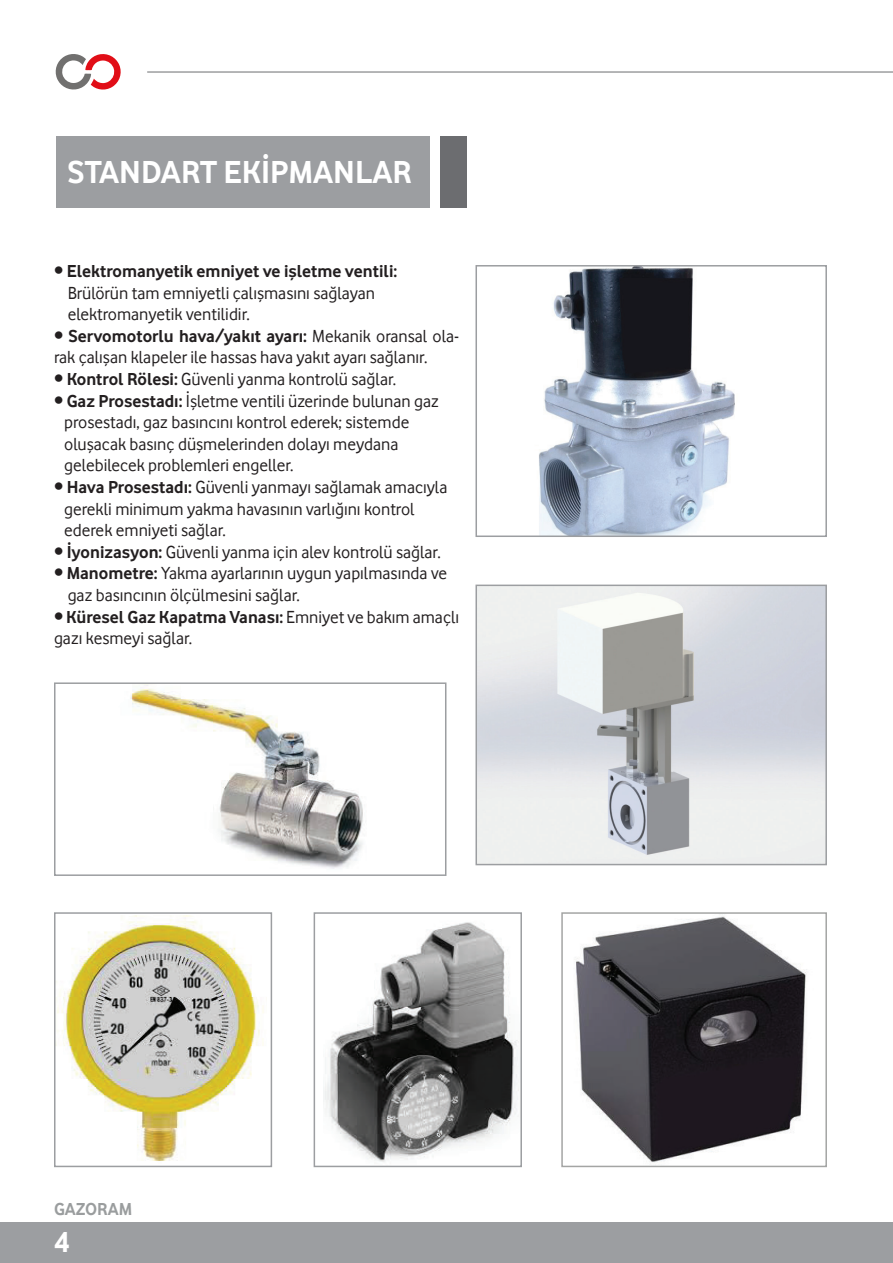
<style>
.page{position:relative;width:893px;height:1263px;background:#fff}
.page>*{position:absolute;margin:0;border:0;box-sizing:border-box;transform-origin:0 0}
.t1{font:700 33px "Vodafone Rg";color:#fff}
.t2{font:700 30px "Vodafone Rg";color:#fff}
.t3{font:18px/21.6px "Vodafone";color:#231f20}
.t4{font:700 18px "Vodafone Rg";color:#231f20}
.t5{font:700 18px "Vodafone Rg";color:#9a9d9e}
.s1{font-family:"Vodafone Rg";font-weight:700}
</style>
<div class="page">
<hr style="left:147px;top:72px;width:746px;height:1px;background:#6c6d70">
<div style="left:56px;top:136px;width:373px;height:72px;background:#9c9ea1"></div>
<div style="left:440px;top:136px;width:27px;height:72px;background:#6c6d70"></div>
<img style="left:539px;top:268px;width:196px;height:266px">
<div style="left:475px;top:265px;width:352px;height:272px;border:2px solid #9c9ea1"></div>
<img style="left:576px;top:916px;width:231px;height:247px">
<div style="left:561px;top:912px;width:266px;height:255px;border:2px solid #a4a5a4"></div>
<img style="left:323px;top:922px;width:196px;height:240px">
<div style="left:314px;top:912px;width:208px;height:255px;border:2px solid #9c9ea1"></div>
<img style="left:57px;top:915px;width:207px;height:246px">
<div style="left:54px;top:912px;width:218px;height:255px;border:2px solid #9c9ea1"></div>
<img style="left:130px;top:685px;width:233px;height:184px">
<div style="left:54px;top:682px;width:392px;height:194px;border:2px solid #9c9ea1"></div>
<img style="left:478px;top:588px;width:346px;height:274px">
<div style="left:475px;top:585px;width:352px;height:280px;border:2px solid #9c9ea1"></div>
<div style="left:0;top:1222px;width:893px;height:41px;background:#9c9ea1"></div>
<svg style="left:56px;top:54px;width:65px;height:36px"></svg>
<p class="t1" style="left:68px;top:153px;width:346px">STANDART EKİPMANLAR</p>
<p class="t4" style="left:54px;top:261px;width:345px">• Elektromanyetik emniyet ve işletme ventili:</p>
<p class="t3" style="left:68px;top:282px;width:309px">Brülörün tam emniyetli çalışmasını sağlayan</p>
<p class="t3" style="left:68px;top:303px;width:184px">elektromanyetik ventilidir.</p>
<p class="t3" style="left:54px;top:325px;width:407px"><span class="s1">• Servomotorlu hava/yakıt ayarı:</span> Mekanik oransal ola&shy;rak çalışan klapeler ile hassas hava yakıt ayarı sağlanır.</p>
<p class="t3" style="left:54px;top:368px;width:344px"><span class="s1">• Kontrol Rölesi:</span> Güvenli yanma kontrolü sağlar.</p>
<p class="t3" style="left:54px;top:390px;width:386px"><span class="s1">• Gaz Prosestadı:</span> İşletme ventili üzerinde bulunan gaz</p>
<p class="t3" style="left:64px;top:411px;width:347px">prosestadı, gaz basıncını kontrol ederek; sistemde</p>
<p class="t3" style="left:64px;top:433px;width:336px">oluşacak basınç düşmelerinden dolayı meydana</p>
<p class="t3" style="left:64px;top:454px;width:231px">gelebilecek problemleri engeller.</p>
<p class="t3" style="left:54px;top:476px;width:395px"><span class="s1">• Hava Prosestadı:</span> Güvenli yanmayı sağlamak amacıyla</p>
<p class="t3" style="left:64px;top:498px;width:352px">gerekli minimum yakma havasının varlığını kontrol</p>
<p class="t3" style="left:64px;top:519px;width:163px">ederek emniyeti sağlar.</p>
<p class="t3" style="left:54px;top:541px;width:388px"><span class="s1">• İyonizasyon:</span> Güvenli yanma için alev kontrolü sağlar.</p>
<p class="t3" style="left:54px;top:562px;width:395px"><span class="s1">• Manometre:</span> Yakma ayarlarının uygun yapılmasında ve</p>
<p class="t3" style="left:68px;top:584px;width:234px">gaz basıncının ölçülmesini sağlar.</p>
<p class="t3" style="left:54px;top:606px;width:407px"><span class="s1">• Küresel Gaz Kapatma Vanası:</span> Emniyet ve bakım amaçlı gazı kesmeyi sağlar.</p>
<p class="t5" style="left:54px;top:1198px;width:80px">GAZORAM</p>
<p class="t2" style="left:54px;top:1225px;width:17px">4</p>
</div>
